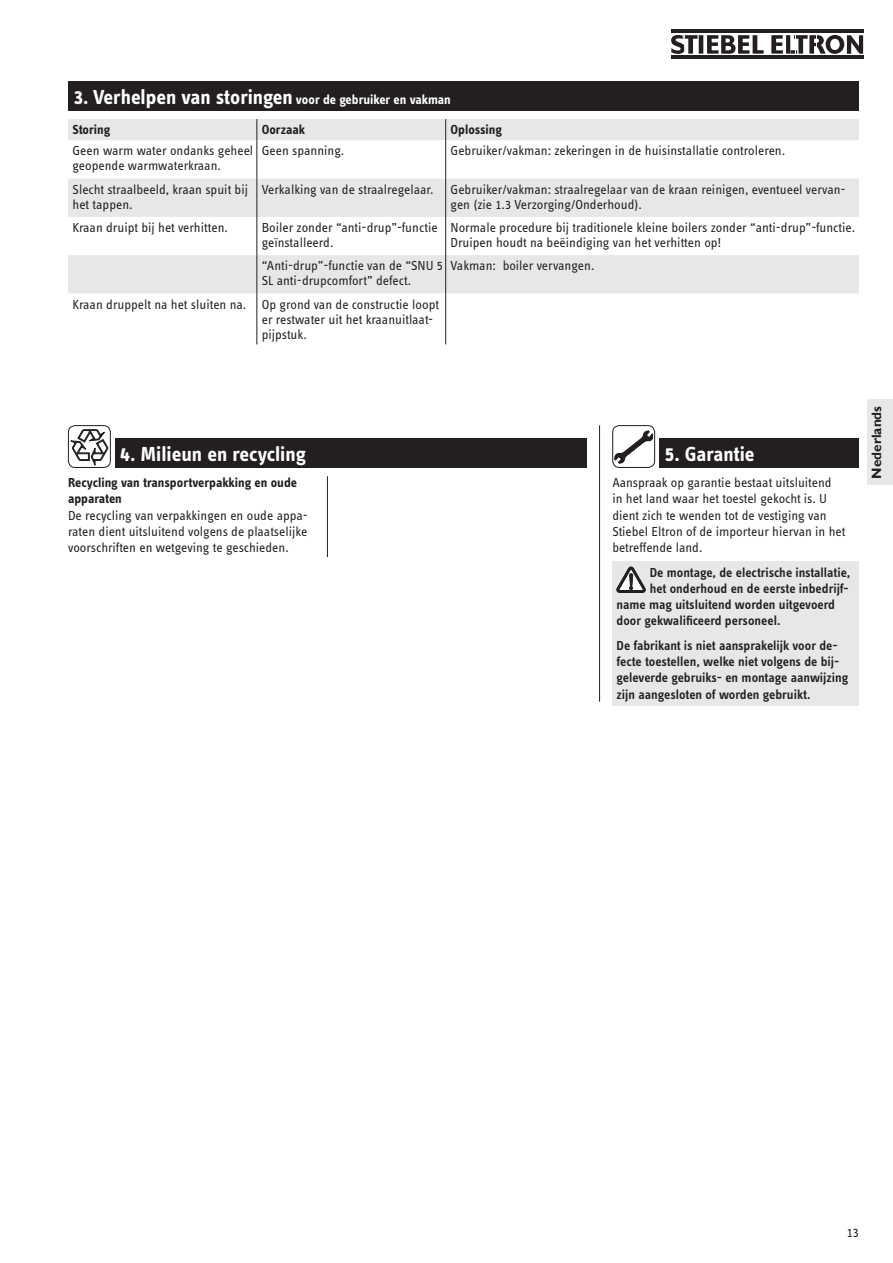
<style>
.page{position:relative;width:893px;height:1263px;background:#fff}
.page>*{position:absolute;margin:0;border:0;box-sizing:border-box;transform-origin:0 0}
.t1{font:700 21px "STE Info Text";color:#fff}
.t2{font:13.5px/15px "STE Info Text";color:#231f20}
.t3{font:600 13.5px/16.2px "STE Info Text";color:#231f20}
.t4{font:700 13.5px/16.2px "STE Info Text";color:#231f20}
.t5{font:700 13.5px "Gill Alt One";color:#231f20}
.s1{font-size:13.5px}
</style>
<div class="page">
<svg style="left:671px;top:35px;width:192px;height:19px"></svg>
<hr style="left:671px;top:30px;width:192px;height:3px;background:#231f20">
<hr style="left:671px;top:56px;width:192px;height:3px;background:#231f20">
<svg style="left:68px;top:119px;width:791px;height:174px;fill:#e6e7e9"></svg>
<svg style="left:256px;top:119px;width:1px;height:21px"></svg>
<svg style="left:445px;top:119px;width:1px;height:21px"></svg>
<hr style="left:256px;top:140px;width:1px;height:39px;background:#231f20">
<hr style="left:445px;top:140px;width:1px;height:39px;background:#231f20">
<hr style="left:256px;top:179px;width:1px;height:38px;background:#231f20">
<hr style="left:445px;top:179px;width:1px;height:38px;background:#231f20">
<hr style="left:256px;top:217px;width:1px;height:38px;background:#231f20">
<hr style="left:445px;top:217px;width:1px;height:38px;background:#231f20">
<hr style="left:256px;top:255px;width:1px;height:38px;background:#231f20">
<hr style="left:445px;top:255px;width:1px;height:38px;background:#231f20">
<hr style="left:256px;top:293px;width:1px;height:51px;background:#231f20">
<hr style="left:445px;top:293px;width:1px;height:51px;background:#231f20">
<div style="left:68px;top:81px;width:791px;height:30px;background:#231f20"></div>
<div style="left:867px;top:400px;width:26px;height:85px;background:#e6e7e9"></div>
<div style="left:612px;top:561px;width:247px;height:145px;background:#e6e7e9"></div>
<div style="left:68px;top:425px;width:43px;height:43px;border:1px solid #231f20;border-radius:7px"></div>
<svg style="left:71px;top:429px;width:37px;height:36px"></svg>
<div style="left:115px;top:438px;width:472px;height:30px;background:#231f20"></div>
<svg style="left:617px;top:567px;width:28px;height:25px"></svg>
<div style="left:612px;top:425px;width:43px;height:43px;border:1px solid #231f20;border-radius:7px"></div>
<svg style="left:614px;top:431px;width:39px;height:32px"></svg>
<div style="left:659px;top:438px;width:200px;height:30px;background:#231f20"></div>
<hr style="left:599px;top:425px;width:1px;height:277px;background:#231f20">
<hr style="left:327px;top:476px;width:1px;height:81px;background:#231f20">
<h1 class="t1" style="left:74px;top:85px;width:379px">3. Verhelpen van storingen <span class="s1">voor de gebruiker en vakman</span></h1>
<p class="t4" style="left:73px;top:122px;width:39px">Storing</p>
<p class="t4" style="left:262px;top:122px;width:45px">Oorzaak</p>
<p class="t4" style="left:451px;top:122px;width:53px">Oplossing</p>
<p class="t2" style="left:73px;top:143px;width:182px">Geen warm water ondanks geheel geopende warmwaterkraan.</p>
<p class="t2" style="left:262px;top:143px;width:84px">Geen spanning.</p>
<p class="t2" style="left:451px;top:143px;width:336px">Gebruiker/vakman: zekeringen in de huisinstallatie controleren.</p>
<p class="t2" style="left:73px;top:182px;width:177px">Slecht straalbeeld, kraan spuit bij het tappen.</p>
<p class="t2" style="left:262px;top:182px;width:173px">Verkalking van de straalregelaar.</p>
<p class="t2" style="left:451px;top:182px;width:397px">Gebruiker/vakman: straalregelaar van de kraan reinigen, eventueel vervan&shy;gen (zie 1.3 Verzorging/Onderhoud).</p>
<p class="t2" style="left:73px;top:220px;width:157px">Kraan druipt bij het verhitten.</p>
<p class="t2" style="left:262px;top:220px;width:177px">Boiler zonder “anti-drup”-functie geïnstalleerd.</p>
<p class="t2" style="left:451px;top:220px;width:406px">Normale procedure bij traditionele kleine boilers zonder “anti-drup”-functie.<br>Druipen houdt na beëindiging van het verhitten op!</p>
<p class="t2" style="left:262px;top:258px;width:183px">“Anti-drup”-functie van de “SNU 5<br>SL anti-drupcomfort” defect.</p>
<p class="t2" style="left:451px;top:258px;width:145px">Vakman: boiler vervangen.</p>
<p class="t2" style="left:262px;top:296px;width:179px;text-indent:-189px">Kraan druppelt na het sluiten na. Op grond van de constructie loopt er restwater uit het kraanuitlaat&shy;pijpstuk.</p>
<h1 class="t1" style="left:121px;top:442px;width:187px">4. Milieun en recycling</h1>
<p class="t4" style="left:68px;top:474px;width:231px">Recycling van transportverpakking en oude apparaten</p>
<p class="t2" style="left:68px;top:507px;width:241px;line-height:16.2px;text-align:justify">De recycling van verpakkingen en oude appa&shy;raten dient uitsluitend volgens de plaatselijke voorschriften en wetgeving te geschieden.</p>
<h1 class="t1" style="left:665px;top:442px;width:91px">5. Garantie</h1>
<p class="t2" style="left:612px;top:474px;width:235px;line-height:16.2px">Aanspraak op garantie bestaat uitsluitend<br>in het land waar het toestel gekocht is. U dient zich te wenden tot de vestiging van Stiebel Eltron of de importeur hiervan in het betreffende land.</p>
<p class="t3" style="left:650px;top:564px;width:202px">De montage, de electrische installatie,</p>
<p class="t3" style="left:650px;top:580px;width:200px">het onderhoud en de eerste inbedrijf-</p>
<p class="t3" style="left:617px;top:596px;width:220px">name mag uitsluitend worden uitgevoerd</p>
<p class="t3" style="left:617px;top:613px;width:165px">door gekwalificeerd personeel.</p>
<p class="t3" style="left:617px;top:637px;width:233px">De fabrikant is niet aansprakelijk voor de&shy;fecte toestellen, welke niet volgens de bij&shy;geleverde gebruiks- en montage aanwijzing zijn aangesloten of worden gebruikt.</p>
<p class="t5" style="left:869px;top:478px;width:74px;rotate:-90deg">Nederlands</p>
<p class="t2" style="left:847px;top:1225px;width:14px">13</p>
</div>
